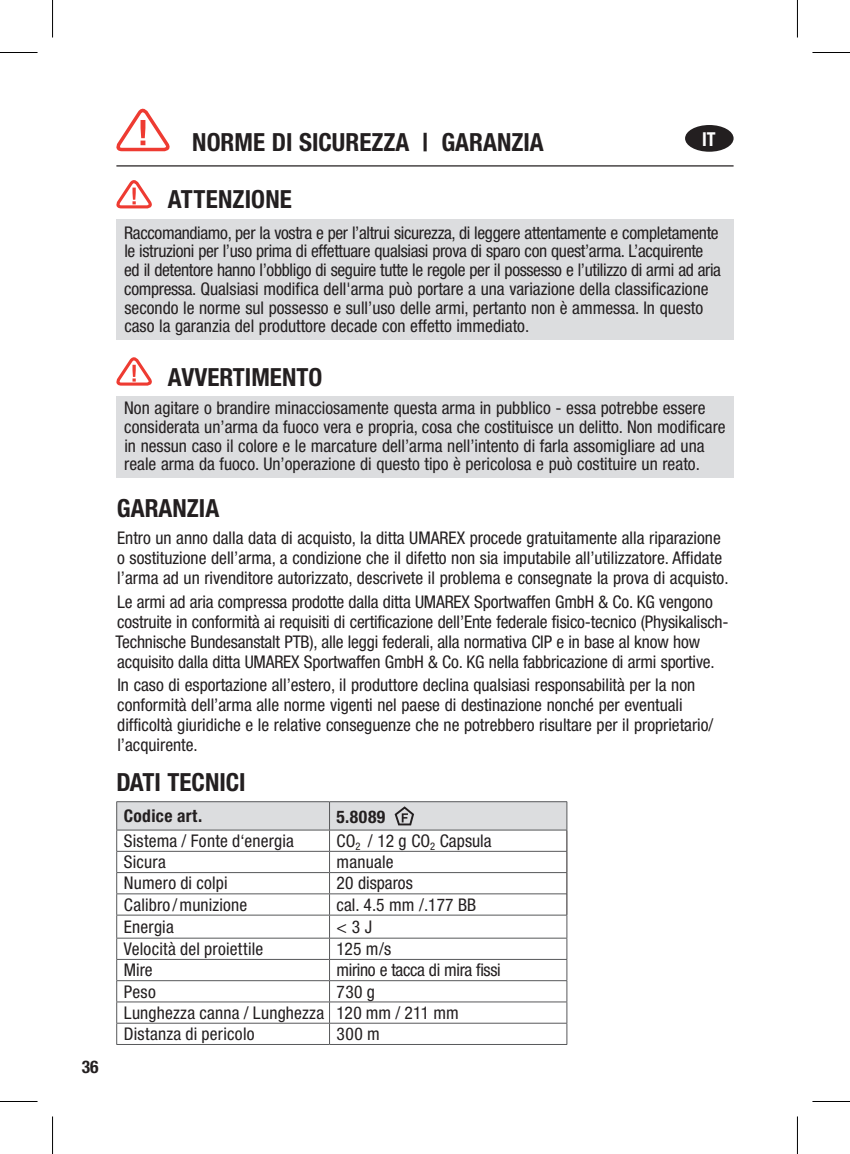
<style>
.page{position:relative;width:850px;height:1154px;background:#fff}
.page>*{position:absolute;margin:0;border:0;box-sizing:border-box;transform-origin:0 0}
.t1{font:700 condensed 25px "Helvetica Neue LT Pro";color:#231f20}
.t2{font:700 condensed 19.25px "Helvetica Neue LT Pro";color:#fff;scale:.95 1}
.t3{font:condensed 17.5px/20px "Helvetica Neue LT Pro";color:#231f20}
.t4{font:condensed 17.5px/18.8px "Helvetica Neue LT Pro";letter-spacing:-.02em;color:#231f20}
.t5{font:700 condensed 17.5px "Helvetica Neue LT Pro";letter-spacing:.02em;color:#231f20}
</style>
<div class="page">
<hr style="left:116px;top:165px;width:617px;height:2px;background:#231f20">
<div style="left:684px;top:125px;width:49px;height:27px;background:#231f20;border-radius:50%"></div>
<svg style="left:116px;top:108px;width:54px;height:44px"></svg>
<div style="left:116px;top:219px;width:617px;height:121px;background:#dcdddf"></div>
<svg style="left:116px;top:180px;width:36px;height:29px"></svg>
<div style="left:116px;top:396px;width:617px;height:82px;background:#dcdddf"></div>
<svg style="left:116px;top:357px;width:36px;height:29px"></svg>
<hr style="left:116px;top:801px;width:213px;height:1px;background:#57585a">
<hr style="left:329px;top:801px;width:238px;height:1px;background:#57585a">
<hr style="left:116px;top:1044px;width:213px;height:1px;background:#57585a">
<hr style="left:329px;top:1044px;width:238px;height:1px;background:#57585a">
<svg style="left:116px;top:802px;width:451px;height:242px"></svg>
<hr style="left:0;top:52px;width:38px;height:1px;background:#000">
<hr style="left:812px;top:52px;width:37px;height:1px;background:#000">
<hr style="left:0;top:1101px;width:38px;height:1px;background:#000">
<hr style="left:812px;top:1101px;width:37px;height:1px;background:#000">
<hr style="left:52px;top:0;width:1px;height:38px;background:#000">
<hr style="left:52px;top:1116px;width:1px;height:38px;background:#000">
<hr style="left:796px;top:0;width:1px;height:38px;background:#000">
<hr style="left:796px;top:1116px;width:1px;height:38px;background:#000">
<p class="t5" style="left:82px;top:1056px;width:18px">36</p>
<h1 class="t1" style="left:192px;top:127px;width:353px">NORME DI SICUREZZA | GARANZIA</h1>
<p class="t2" style="left:701px;top:127px;width:16px">IT</p>
<h1 class="t1" style="left:168px;top:185px;width:125px">ATTENZIONE</h1>
<p class="t4" style="left:124px;top:223px;width:598px">Raccomandiamo, per la vostra e per l’altrui sicurezza, di leggere attentamente e completamente le istruzioni per l’uso prima di effettuare qualsiasi prova di sparo con quest’arma. L’acquirente ed il detentore hanno l’obbligo di seguire tutte le regole per il possesso e l’utilizzo di armi ad aria compressa. Qualsiasi modifica dell'arma può portare a una variazione della classificazione secondo le norme sul possesso e sull’uso delle armi, pertanto non è ammessa. In questo caso la garanzia del produttore decade con effetto immediato.</p>
<h1 class="t1" style="left:168px;top:362px;width:156px">AVVERTIMENTO</h1>
<p class="t3" style="left:124px;top:398px;width:602px;line-height:18.8px">Non agitare o brandire minacciosamente questa arma in pubblico - essa potrebbe essere considerata un’arma da fuoco vera e propria, cosa che costituisce un delitto. Non modificare in nessun caso il colore e le marcature dell’arma nell’intento di farla assomigliare ad una reale arma da fuoco. Un’operazione di questo tipo è pericolosa e può costituire un reato.</p>
<h1 class="t1" style="left:117px;top:493px;width:104px">GARANZIA</h1>
<p class="t3" style="left:117px;top:528px;width:612px">Entro un anno dalla data di acquisto, la ditta UMAREX procede gratuitamente alla riparazione o sostituzione dell’arma, a condizione che il difetto non sia imputabile all’utilizzatore. Affidate l’arma ad un rivenditore autorizzato, descrivete il problema e consegnate la prova di acquisto.</p>
<p class="t3" style="left:115px;top:591px;width:614px">Le armi ad aria compressa prodotte dalla ditta UMAREX Sportwaffen GmbH &amp; Co. KG vengono costruite in conformità ai requisiti di certificazione dell’Ente federale fisico-tecnico (Physikalisch-Technische Bundesanstalt PTB), alle leggi federali, alla normativa CIP e in base al know how acquisito dalla ditta UMAREX Sportwaffen GmbH &amp; Co. KG nella fabbricazione di armi sportive.</p>
<p class="t3" style="left:117px;top:675px;width:597px">In caso di esportazione all’estero, il produttore declina qualsiasi responsabilità per la non conformità dell’arma alle norme vigenti nel paese di destinazione nonché per eventuali difficoltà giuridiche e le relative conseguenze che ne potrebbero risultare per il proprietario/ l’acquirente.</p>
<h1 class="t1" style="left:116px;top:767px;width:131px">DATI TECNICI</h1>
<p class="t5" style="left:124px;top:805px;width:80px">Codice art.</p>
<p class="t5" style="left:336px;top:806px;width:50px">5.8089</p>
<p class="t3" style="left:124px;top:830px;width:172px">Sistema / Fonte d‘energia</p>
<p class="t3" style="left:336px;top:830px;width:156px">CO<sub>2</sub> / 12 g CO<sub>2</sub> Capsula</p>
<p class="t3" style="left:124px;top:852px;width:44px">Sicura</p>
<p class="t3" style="left:336px;top:852px;width:58px">manuale</p>
<p class="t3" style="left:124px;top:873px;width:105px">Numero di colpi</p>
<p class="t3" style="left:336px;top:873px;width:78px">20 disparos</p>
<p class="t3" style="left:124px;top:894px;width:125px">Calibro / munizione</p>
<p class="t3" style="left:336px;top:894px;width:141px">cal. 4.5 mm /.177 BB</p>
<p class="t3" style="left:124px;top:916px;width:51px">Energia</p>
<p class="t3" style="left:336px;top:916px;width:37px">&lt; 3 J</p>
<p class="t3" style="left:124px;top:939px;width:141px">Velocità del proiettile</p>
<p class="t3" style="left:336px;top:939px;width:56px">125 m/s</p>
<p class="t3" style="left:124px;top:960px;width:30px">Mire</p>
<p class="t4" style="left:336px;top:960px;width:165px">mirino e tacca di mira fissi</p>
<p class="t3" style="left:124px;top:981px;width:34px">Peso</p>
<p class="t3" style="left:124px;top:980px;width:336px;line-height:21.2px;text-indent:213px">730 g<br>Lunghezza canna / Lunghezza 120 mm / 211 mm<br>Distanza di pericolo</p>
<p class="t3" style="left:336px;top:1024px;width:45px">300 m</p>
</div>
